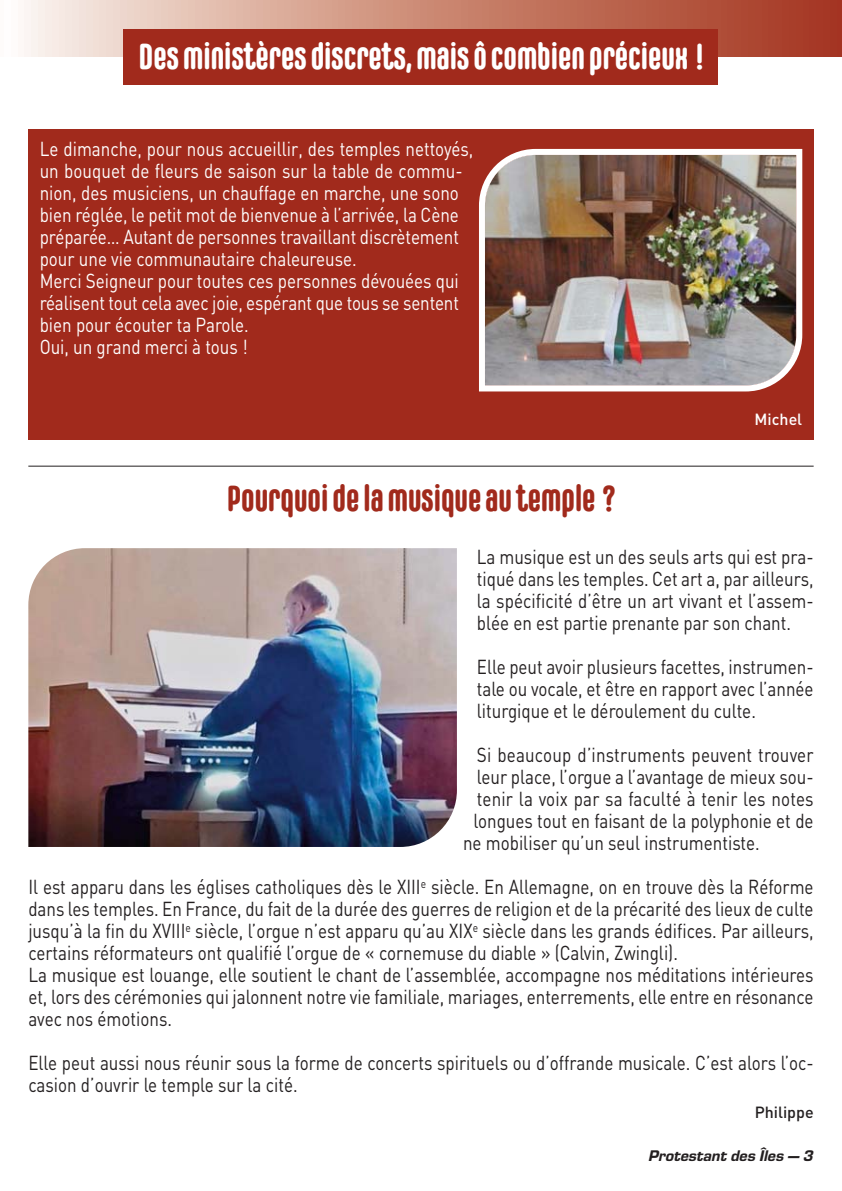
<style>
.page{position:relative;width:842px;height:1191px;background:#fff}
.page>*{position:absolute;margin:0;border:0;box-sizing:border-box;transform-origin:0 0}
.t1{font:700 36px "Hidden Treasuresofthe Bauhaus Dessau";color:#fff}
.t2{font:700 36px "Hidden Treasuresofthe Bauhaus Dessau";color:#a12a1c}
.t3{font:20px/22px "DIN";color:#231f20;text-align:justify;scale:.85 1}
.t4{font:20px/22px "DIN";color:#fff;scale:.85 1}
.t5{font:italic 800 16px "Eurostile";color:#231f20}
.t6{font:500 16px "DIN";color:#231f20}
.t7{font:500 16px "DIN";color:#fff}
</style>
<div class="page">
<svg style="left:24px;top:0;width:818px;height:57px"></svg>
<div style="left:124px;top:29px;width:594px;height:55px;background:#a12a1c"></div>
<div style="left:28px;top:130px;width:786px;height:310px;background:#a12a1c"></div>
<img style="left:479px;top:149px;width:323px;height:242px">
<img style="left:28px;top:548px;width:429px;height:299px">
<hr style="left:28px;top:465px;width:786px;height:1px;background:#231f20">
<h1 class="t1" style="left:139px;top:42px;width:566px">Des ministères discrets, mais ô combien précieux !</h1>
<p class="t4" style="left:40px;top:140px;width:512px">Le dimanche, pour nous accueillir, des temples nettoyés, un bouquet de fleurs de saison sur la table de commu&shy;nion, des musiciens, un chauffage en marche, une sono bien réglée, le petit mot de bienvenue à l’arrivée, la Cène préparée… Autant de personnes travaillant discrètement pour une vie communautaire chaleureuse.<br>Merci Seigneur pour toutes ces personnes dévouées qui réalisent tout cela avec joie, espérant que tous se sentent bien pour écouter ta Parole.<br>Oui, un grand merci à tous !</p>
<p class="t7" style="left:755px;top:413px;width:49px">Michel</p>
<h1 class="t2" style="left:227px;top:484px;width:390px">Pourquoi de la musique au temple ?</h1>
<p class="t3" style="left:477px;top:548px;width:398px">La musique est un des seuls arts qui est pra&shy;tiqué dans les temples. Cet art a, par ailleurs, la spécificité d’être un art vivant et l’assem&shy;blée en est partie prenante par son chant.</p>
<p class="t3" style="left:477px;top:658px;width:398px">Elle peut avoir plusieurs facettes, instrumen&shy;tale ou vocale, et être en rapport avec l’année liturgique et le déroulement du culte.</p>
<p class="t3" style="left:477px;top:746px;width:398px">Si beaucoup d’instruments peuvent trouver</p>
<p class="t3" style="left:477px;top:768px;width:398px">leur place, l’orgue a l’avantage de mieux sou-</p>
<p class="t3" style="left:477px;top:790px;width:398px">tenir la voix par sa faculté à tenir les notes</p>
<p class="t3" style="left:473px;top:812px;width:402px">longues tout en faisant de la polyphonie et de</p>
<p class="t3" style="left:463px;top:834px;width:351px">ne mobiliser qu’un seul instrumentiste.</p>
<p class="t3" style="left:28px;top:878px;width:925px;text-align:left">Il est apparu dans les églises catholiques dès le XIII<sup>e</sup> siècle. En Allemagne, on en trouve dès la Réforme dans les temples. En France, du fait de la durée des guerres de religion et de la précarité des lieux de culte jusqu’à la fin du XVIII<sup>e</sup> siècle, l’orgue n’est apparu qu’au XIX<sup>e</sup> siècle dans les grands édifices. Par ailleurs, certains réformateurs ont qualifié l’orgue de « cornemuse du diable » (Calvin, Zwingli).<br>La musique est louange, elle soutient le chant de l’assemblée, accompagne nos méditations intérieures et, lors des cérémonies qui jalonnent notre vie familiale, mariages, enterrements, elle entre en résonance avec nos émotions.</p>
<p class="t3" style="left:28px;top:1054px;width:926px">Elle peut aussi nous réunir sous la forme de concerts spirituels ou d’offrande musicale. C’est alors l’oc&shy;casion d’ouvrir le temple sur la cité.</p>
<p class="t6" style="left:755px;top:1107px;width:60px">Philippe</p>
<p class="t5" style="left:649px;top:1146px;width:166px">Protestant des Îles — 3</p>
</div>
